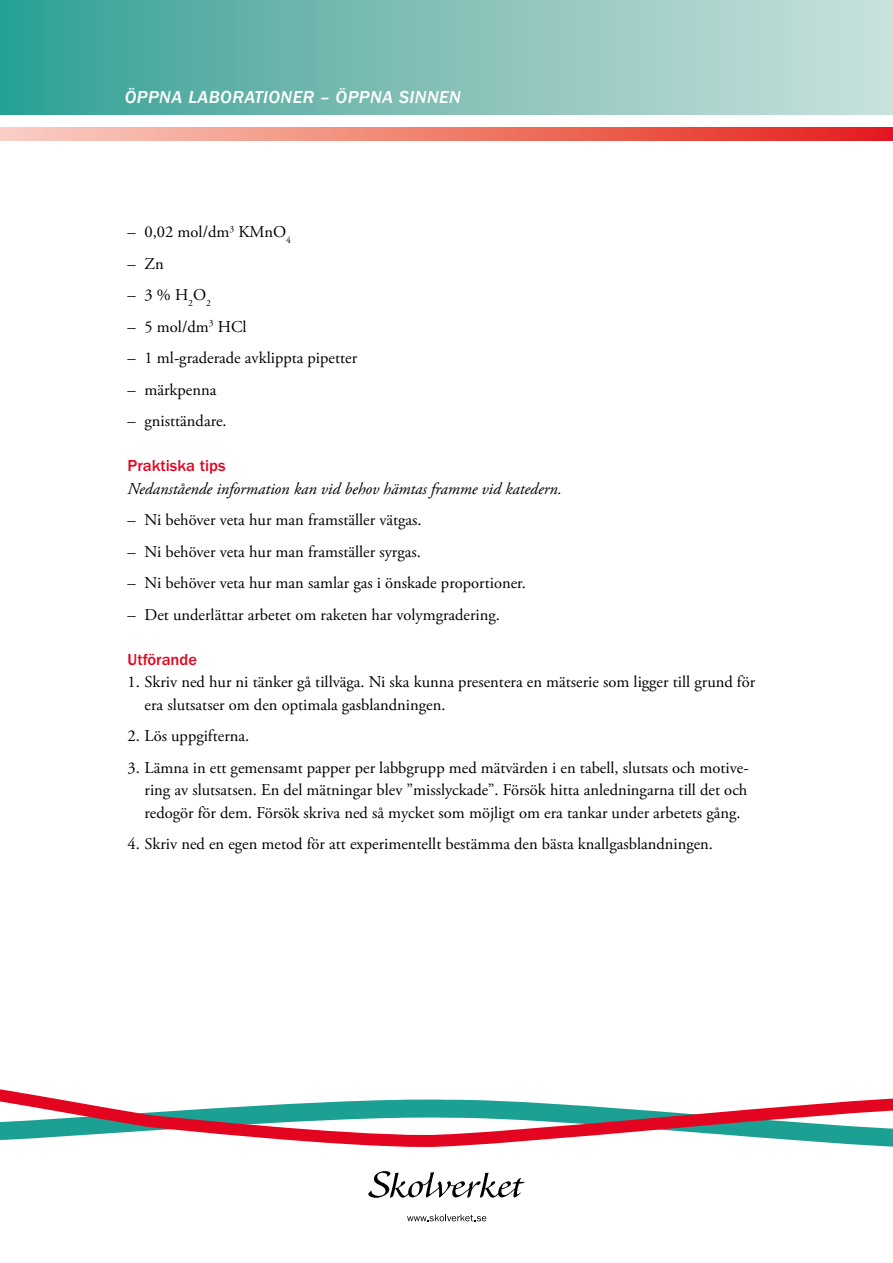
<style>
.page{position:relative;width:893px;height:1263px;background:#fff}
.page>*{position:absolute;margin:0;border:0;box-sizing:border-box;transform-origin:0 0}
.t1{font:18px "ITC Franklin Gothic Std Med It";letter-spacing:.025em;color:#fff}
.t2{font:16.5px/22.5px "Adobe Garamond Pro";color:#000}
.t3{font:italic 16.5px "Adobe Garamond Pro";color:#000}
.t4{font:500 16.5px "ITC Franklin Gothic Std";color:#e3051f}
</style>
<div class="page">
<div style="left:0;top:0;width:893px;height:114px;background:linear-gradient(to right,#33a094,#cfe2dd)"></div>
<svg style="left:0;top:128px;width:893px;height:12px;background:#ef7a6d"></svg>
<svg style="left:0;top:1089px;width:893px;height:58px"></svg>
<svg style="left:368px;top:1171px;width:157px;height:27px"></svg>
<svg style="left:407px;top:1214px;width:79px;height:7px"></svg>
<h1 class="t1" style="left:125px;top:87px;width:338px">ÖPPNA LABORATIONER – ÖPPNA SINNEN</h1>
<p class="t2" style="left:128px;top:221px;width:165px">– 0,02 mol/dm<sup>3</sup> KMnO<sub>4</sub></p>
<p class="t2" style="left:128px;top:253px;width:38px">– Zn</p>
<p class="t2" style="left:128px;top:284px;width:85px">– 3 % H<sub>2</sub>O<sub>2</sub></p>
<p class="t2" style="left:128px;top:316px;width:121px">– 5 mol/dm<sup>3</sup> HCl</p>
<p class="t2" style="left:128px;top:347px;width:231px">– 1 ml-graderade avklippta pipetter</p>
<p class="t2" style="left:128px;top:379px;width:90px">– märkpenna</p>
<p class="t2" style="left:128px;top:410px;width:101px">– gnisttändare.</p>
<h2 class="t4" style="left:128px;top:457px;width:100px">Praktiska tips</h2>
<p class="t3" style="left:128px;top:479px;width:436px">Nedanstående information kan vid behov hämtas framme vid katedern.</p>
<p class="t2" style="left:128px;top:509px;width:296px">– Ni behöver veta hur man framställer vätgas.</p>
<p class="t2" style="left:128px;top:541px;width:295px">– Ni behöver veta hur man framställer syrgas.</p>
<p class="t2" style="left:128px;top:572px;width:400px">– Ni behöver veta hur man samlar gas i önskade proportioner.</p>
<p class="t2" style="left:128px;top:604px;width:374px">– Det underlättar arbetet om raketen har volymgradering.</p>
<h2 class="t4" style="left:128px;top:650px;width:71px">Utförande</h2>
<p class="t2" style="left:145px;top:671px;width:612px;text-indent:-17px">1. Skriv ned hur ni tänker gå tillväga. Ni ska kunna presentera en mätserie som ligger till grund för era slutsatser om den optimala gasblandningen.</p>
<p class="t2" style="left:128px;top:725px;width:123px">2. Lös uppgifterna.</p>
<p class="t2" style="left:145px;top:757px;width:606px;text-align:justify;text-indent:-17px">3. Lämna in ett gemensamt papper per labbgrupp med mätvärden i en tabell, slutsats och motive&shy;ring av slutsatsen. En del mätningar blev ”misslyckade”. Försök hitta anledningarna till det och redogör för dem. Försök skriva ned så mycket som möjligt om era tankar under arbetets gång.</p>
<p class="t2" style="left:128px;top:833px;width:587px">4. Skriv ned en egen metod för att experimentellt bestämma den bästa knallgasblandningen.</p>
</div>
